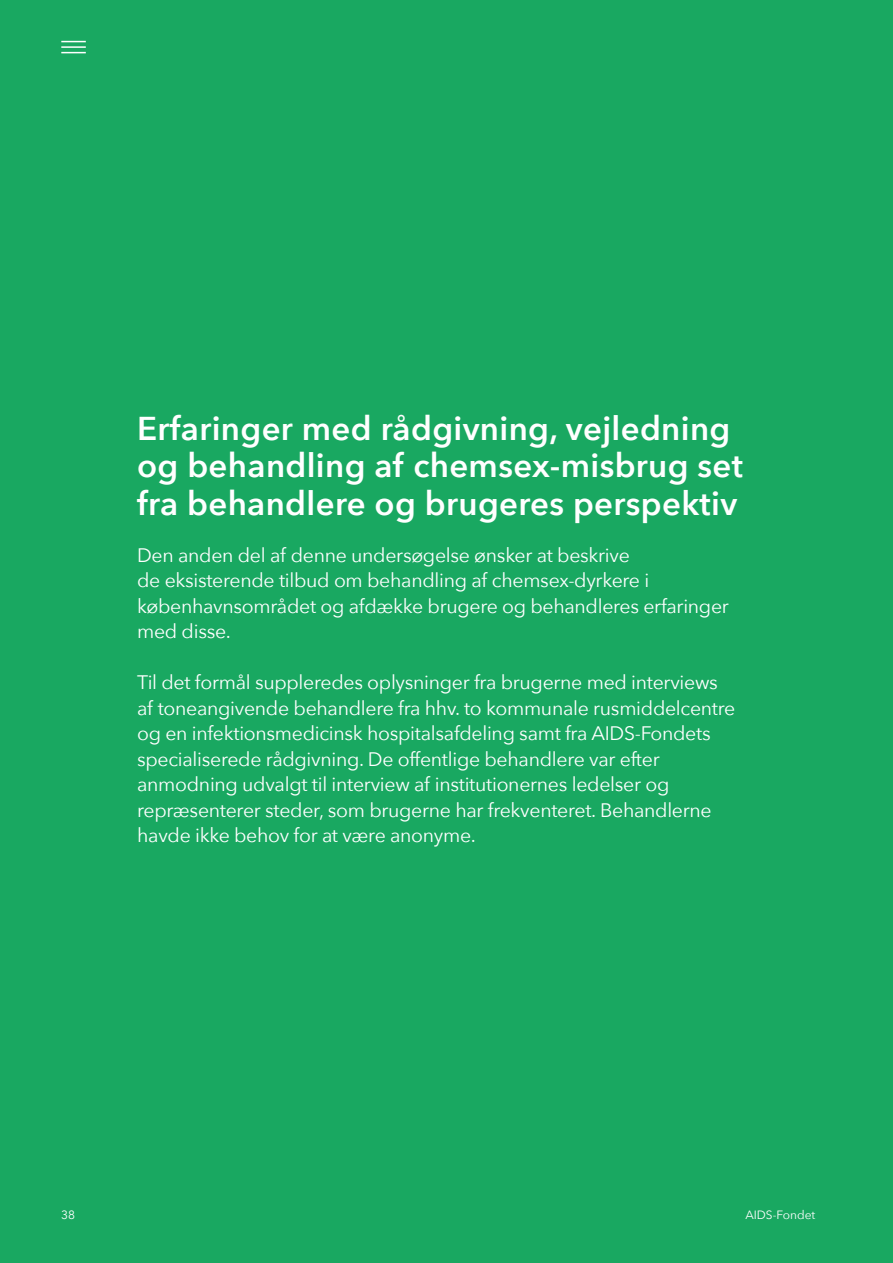
<style>
.page{position:relative;width:893px;height:1263px;background:#19a861}
.page>*{position:absolute;margin:0;border:0;box-sizing:border-box;transform-origin:0 0}
.t1{font:600 33px/37.5px "Avenir Next";letter-spacing:.01em;color:#fff}
.t2{font:19.5px/25.5px "Avenir Next";letter-spacing:-.015em;color:#fff}
.t3{font:12px "Avenir Next";color:#fff}
</style>
<div class="page">
<svg style="left:61px;top:41px;width:25px;height:1px"></svg>
<hr style="left:61px;top:46px;width:25px;height:2px;background:#fff">
<svg style="left:61px;top:52px;width:25px;height:1px"></svg>
<h1 class="t1" style="left:137px;top:409px;width:607px">Erfaringer med rådgivning, vejledning og behandling af chemsex-misbrug set fra behandlere og brugeres perspektiv</h1>
<p class="t2" style="left:137px;top:541px;width:593px">Den anden del af denne undersøgelse ønsker at beskrive<br>de eksisterende tilbud om behandling af chemsex-dyrkere i københavnsområdet og afdække brugere og behandleres erfaringer med disse.</p>
<p class="t2" style="left:137px;top:669px;width:600px">Til det formål suppleredes oplysninger fra brugerne med interviews af toneangivende behandlere fra hhv. to kommunale rusmiddelcentre og en infektionsmedicinsk hospitalsafdeling samt fra AIDS-Fondets specialiserede rådgivning. De offentlige behandlere var efter anmodning udvalgt til interview af institutionernes ledelser og repræsenterer steder, som brugerne har frekventeret. Behandlerne havde ikke behov for at være anonyme.</p>
<p class="t3" style="left:61px;top:1205px;width:15px">38</p>
<p class="t3" style="left:745px;top:1205px;width:71px">AIDS-Fondet</p>
</div>
